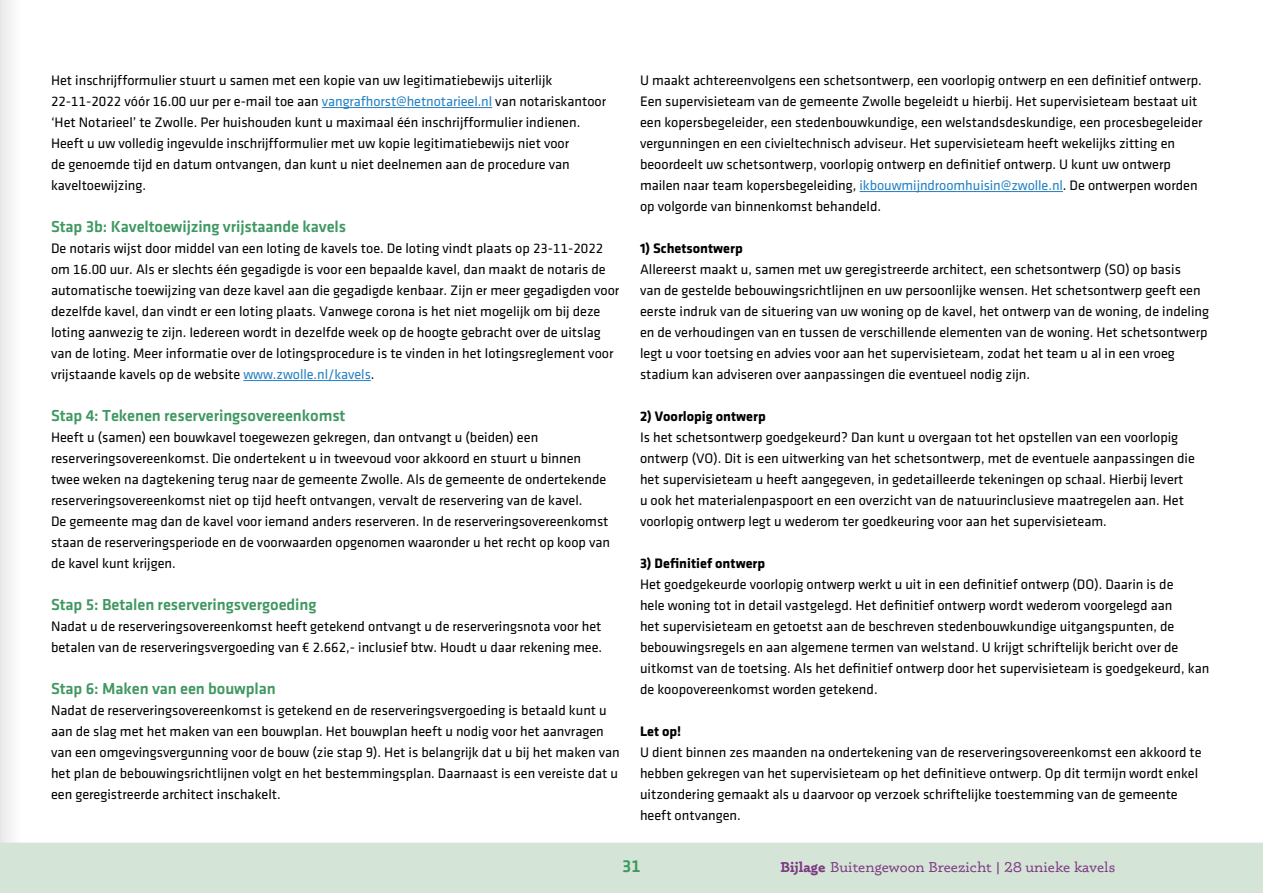
<style>
.page{position:relative;width:1263px;height:893px;background:#fff}
.page>*{position:absolute;margin:0;border:0;box-sizing:border-box;transform-origin:0 0}
.t1{font:18px "Klavika Medium TF";color:#3f9861}
.tussenkopje{font:16.5px "Klavika Medium TF";letter-spacing:-.005em;color:#3f9861}
.tussenkopje-2{font:14.25px/21px "Klavika Regular TF";color:#000}
.tussenkopje-3{font:700 14.25px "Klavika";color:#000}
.t2{font:14.25px "Phoreus Cherokee";color:#7c3881}
.s1{color:#2581c4}
.s2{font-weight:700}
</style>
<div class="page">
<div style="left:0;top:0;width:21px;height:893px;background:#f4f4f4"></div>
<hr style="left:322px;top:107px;width:170px;height:1px;background:#2581c4">
<hr style="left:243px;top:380px;width:128px;height:1px;background:#2581c4">
<hr style="left:859px;top:191px;width:204px;height:1px;background:#2581c4">
<svg style="left:0;top:755px;width:1263px;height:138px"></svg>
<p class="tussenkopje-2" style="left:51px;top:70px;width:557px">Het inschrijfformulier stuurt u samen met een kopie van uw legitimatiebewijs uiterlijk<br>22-11-2022 vóór 16.00 uur per e-mail toe aan <span class="s1">vangrafhorst@hetnotarieel.nl</span> van notariskantoor ‘Het Notarieel’ te Zwolle. Per huishouden kunt u maximaal één inschrijfformulier indienen.</p>
<p class="tussenkopje-2" style="left:51px;top:133px;width:520px;text-align:justify">Heeft u uw volledig ingevulde inschrijfformulier met uw kopie legitimatiebewijs niet voor de genoemde tijd en datum ontvangen, dan kunt u niet deelnemen aan de procedure van kaveltoewijzing.</p>
<p class="tussenkopje" style="left:51px;top:217px;width:297px">Stap 3b: Kaveltoewijzing vrijstaande kavels</p>
<p class="tussenkopje-2" style="left:51px;top:238px;width:570px">De notaris wijst door middel van een loting de kavels toe. De loting vindt plaats op 23-11-2022 om 16.00 uur. Als er slechts één gegadigde is voor een bepaalde kavel, dan maakt de notaris de automatische toewijzing van deze kavel aan die gegadigde kenbaar. Zijn er meer gegadigden voor dezelfde kavel, dan vindt er een loting plaats. Vanwege corona is het niet mogelijk om bij deze loting aanwezig te zijn. Iedereen wordt in dezelfde week op de hoogte gebracht over de uitslag van de loting. Meer informatie over de lotingsprocedure is te vinden in het lotingsreglement voor vrijstaande kavels op de website <span class="s1">www.zwolle.nl/kavels</span>.</p>
<p class="tussenkopje" style="left:51px;top:406px;width:296px">Stap 4: Tekenen reserveringsovereenkomst</p>
<p class="tussenkopje-2" style="left:51px;top:427px;width:557px">Heeft u (samen) een bouwkavel toegewezen gekregen, dan ontvangt u (beiden) een reserveringsovereenkomst. Die ondertekent u in tweevoud voor akkoord en stuurt u binnen twee weken na dagtekening terug naar de gemeente Zwolle. Als de gemeente de ondertekende reserveringsovereenkomst niet op tijd heeft ontvangen, vervalt de reservering van de kavel.</p>
<p class="tussenkopje-2" style="left:51px;top:511px;width:561px;text-align:justify">De gemeente mag dan de kavel voor iemand anders reserveren. In de reserveringsovereenkomst staan de reserveringsperiode en de voorwaarden opgenomen waaronder u het recht op koop van de kavel kunt krijgen.</p>
<p class="tussenkopje" style="left:51px;top:595px;width:267px">Stap 5: Betalen reserveringsvergoeding</p>
<p class="tussenkopje-2" style="left:51px;top:616px;width:553px">Nadat u de reserveringsovereenkomst heeft getekend ontvangt u de reserveringsnota voor het betalen van de reserveringsvergoeding van € 2.662,- inclusief btw. Houdt u daar rekening mee.</p>
<p class="tussenkopje" style="left:51px;top:679px;width:226px">Stap 6: Maken van een bouwplan</p>
<p class="tussenkopje-2" style="left:51px;top:700px;width:570px">Nadat de reserveringsovereenkomst is getekend en de reserveringsvergoeding is betaald kunt u aan de slag met het maken van een bouwplan. Het bouwplan heeft u nodig voor het aanvragen van een omgevingsvergunning voor de bouw (zie stap 9). Het is belangrijk dat u bij het maken van het plan de bebouwingsrichtlijnen volgt en het bestemmingsplan. Daarnaast is een vereiste dat u een geregistreerde architect inschakelt.</p>
<p class="tussenkopje-2" style="left:640px;top:70px;width:563px">U maakt achtereenvolgens een schetsontwerp, een voorlopig ontwerp en een definitief ontwerp.</p>
<p class="tussenkopje-2" style="left:640px;top:91px;width:564px">Een supervisieteam van de gemeente Zwolle begeleidt u hierbij. Het supervisieteam bestaat uit een kopersbegeleider, een stedenbouwkundige, een welstandsdeskundige, een procesbegeleider vergunningen en een civieltechnisch adviseur. Het supervisieteam heeft wekelijks zitting en beoordeelt uw schetsontwerp, voorlopig ontwerp en definitief ontwerp. U kunt uw ontwerp mailen naar team kopersbegeleiding, <span class="s1">ikbouwmijndroomhuisin@zwolle.nl</span>. De ontwerpen worden op volgorde van binnenkomst behandeld.</p>
<p class="tussenkopje-3" style="left:640px;top:240px;width:104px">1) Schetsontwerp</p>
<p class="tussenkopje-2" style="left:640px;top:259px;width:571px">Allereerst maakt u, samen met uw geregistreerde architect, een schetsontwerp (SO) op basis<br>van de gestelde bebouwingsrichtlijnen en uw persoonlijke wensen. Het schetsontwerp geeft een eerste indruk van de situering van uw woning op de kavel, het ontwerp van de woning, de indeling en de verhoudingen van en tussen de verschillende elementen van de woning. Het schetsontwerp legt u voor toetsing en advies voor aan het supervisieteam, zodat het team u al in een vroeg stadium kan adviseren over aanpassingen die eventueel nodig zijn.</p>
<p class="tussenkopje-3" style="left:640px;top:408px;width:127px">2) Voorlopig ontwerp</p>
<p class="tussenkopje-2" style="left:640px;top:427px;width:556px">Is het schetsontwerp goedgekeurd? Dan kunt u overgaan tot het opstellen van een voorlopig ontwerp (VO). Dit is een uitwerking van het schetsontwerp, met de eventuele aanpassingen die het supervisieteam u heeft aangegeven, in gedetailleerde tekeningen op schaal. Hierbij levert<br>u ook het materialenpaspoort en een overzicht van de natuurinclusieve maatregelen aan. Het voorlopig ontwerp legt u wederom ter goedkeuring voor aan het supervisieteam.</p>
<p class="tussenkopje-3" style="left:640px;top:555px;width:127px">3) Definitief ontwerp</p>
<p class="tussenkopje-2" style="left:640px;top:574px;width:571px">Het goedgekeurde voorlopig ontwerp werkt u uit in een definitief ontwerp (DO). Daarin is de<br>hele woning tot in detail vastgelegd. Het definitief ontwerp wordt wederom voorgelegd aan<br>het supervisieteam en getoetst aan de beschreven stedenbouwkundige uitgangspunten, de bebouwingsregels en aan algemene termen van welstand. U krijgt schriftelijk bericht over de uitkomst van de toetsing. Als het definitief ontwerp door het supervisieteam is goedgekeurd, kan de koopovereenkomst worden getekend.</p>
<p class="tussenkopje-3" style="left:640px;top:723px;width:43px">Let op!</p>
<p class="tussenkopje-2" style="left:640px;top:742px;width:563px">U dient binnen zes maanden na ondertekening van de reserveringsovereenkomst een akkoord te hebben gekregen van het supervisieteam op het definitieve ontwerp. Op dit termijn wordt enkel uitzondering gemaakt als u daarvoor op verzoek schriftelijke toestemming van de gemeente heeft ontvangen.</p>
<p class="t1" style="left:622px;top:856px;width:20px">31</p>
<p class="t2" style="left:780px;top:859px;width:336px"><span class="s2">Bijlage</span> Buitengewoon Breezicht | 28 unieke kavels</p>
</div>
